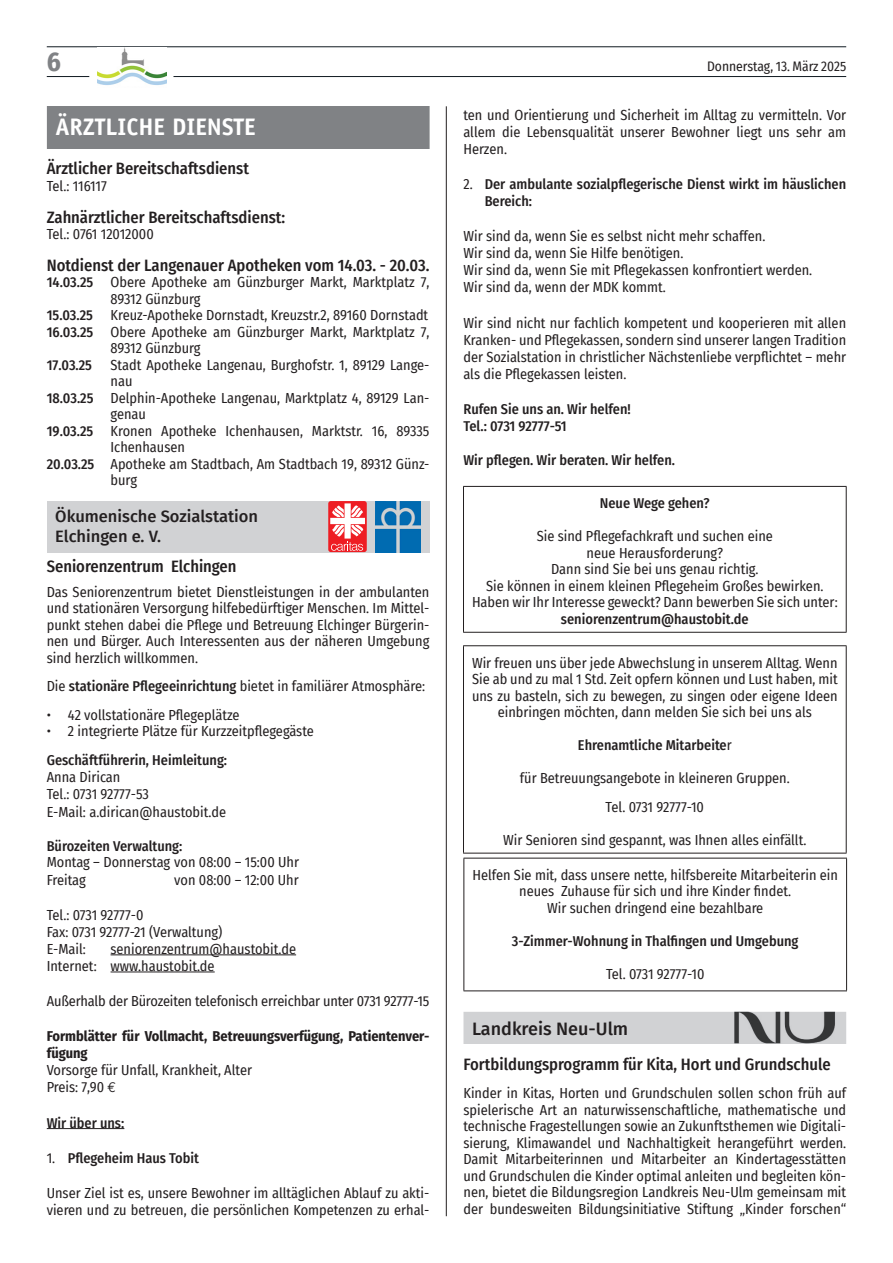
<style>
.page{position:relative;width:893px;height:1263px;background:#fff}
.page>*{position:absolute;margin:0;border:0;box-sizing:border-box;transform-origin:0 0}
.t1{font:700 27px "Fira Sans Condensed";color:#808285}
.t2{font:700 24px "Officina Sans";color:#fff}
.t3{font:500 18px "Fira Sans";color:#231f20}
.t4{font:500 16.5px "Fira Sans Condensed";color:#231f20}
.t5{font:500 16.5px/19.8px "Fira Sans";color:#231f20}
.t6{font:14.25px/16.5px "Fira Sans Condensed";color:#231f20}
.t7{font:500 14.25px/17.1px "Fira Sans Condensed";color:#231f20}
.t8{font:700 14.25px/17.1px "Fira Sans Condensed";color:#231f20}
.t9{font:13.5px "Fira Sans Condensed";color:#231f20}
.s1{font-weight:500}
.s2{font-weight:400}
.s3{font-family:"Euro Mono"}
</style>
<div class="page">
<hr style="left:446px;top:106px;width:1px;height:1110px;background:#231f20">
<hr style="left:47px;top:76px;width:42px;height:1px;background:#101a21">
<hr style="left:173px;top:76px;width:673px;height:1px;background:#101a21">
<hr style="left:47px;top:47px;width:799px;height:1px;background:#101a21">
<img style="left:98px;top:48px;width:69px;height:37px">
<hr style="left:111px;top:954px;width:185px;height:1px;background:#231f20">
<hr style="left:111px;top:971px;width:104px;height:1px;background:#231f20">
<hr style="left:47px;top:1128px;width:77px;height:1px;background:#231f20">
<div style="left:47px;top:106px;width:382px;height:42px;background:#808285"></div>
<div style="left:47px;top:501px;width:382px;height:51px;background:#d1d2d4"></div>
<img style="left:375px;top:501px;width:46px;height:51px">
<div style="left:328px;top:501px;width:39px;height:51px;background:#ee1d23;border-radius:3px"></div>
<svg style="left:330px;top:503px;width:35px;height:48px"></svg>
<hr style="left:463px;top:486px;width:384px;height:1px;background:#231f20">
<hr style="left:463px;top:487px;width:1px;height:145px;background:#231f20">
<hr style="left:846px;top:487px;width:1px;height:145px;background:#231f20">
<hr style="left:463px;top:632px;width:384px;height:1px;background:#231f20">
<hr style="left:463px;top:645px;width:384px;height:1px;background:#231f20">
<hr style="left:463px;top:646px;width:1px;height:207px;background:#231f20">
<hr style="left:846px;top:646px;width:1px;height:207px;background:#231f20">
<hr style="left:463px;top:853px;width:384px;height:1px;background:#231f20">
<hr style="left:463px;top:858px;width:384px;height:1px;background:#231f20">
<hr style="left:463px;top:858px;width:1px;height:132px;background:#231f20">
<hr style="left:846px;top:858px;width:1px;height:132px;background:#231f20">
<hr style="left:463px;top:990px;width:384px;height:1px;background:#231f20">
<div style="left:463px;top:1012px;width:383px;height:32px;background:#d1d2d4"></div>
<img style="left:735px;top:1011px;width:101px;height:33px">
<h1 class="t1" style="left:47px;top:39px;width:16px">6</h1>
<p class="t9" style="left:707px;top:56px;width:141px">Donnerstag, 13. März 2025</p>
<h2 class="t2" style="left:55px;top:112px;width:202px">ÄRZTLICHE DIENSTE</h2>
<p class="t4" style="left:47px;top:155px;width:204px">Ärztlicher Bereitschaftsdienst</p>
<p class="t6" style="left:47px;top:177px;width:62px">Tel.: 116117</p>
<p class="t4" style="left:47px;top:204px;width:240px">Zahnärztlicher Bereitschaftsdienst:</p>
<p class="t6" style="left:47px;top:225px;width:109px">Tel.: 0761 12012000</p>
<p class="t4" style="left:47px;top:252px;width:384px">Notdienst der Langenauer Apotheken vom 14.03. - 20.03.</p>
<p class="t6" style="left:47px;top:274px;width:384px"><span class="s1">14.03.25</span> Obere Apotheke am Günzburger Markt, Marktplatz 7,</p>
<p class="t6" style="left:111px;top:290px;width:92px">89312 Günzburg</p>
<p class="t6" style="left:47px;top:307px;width:383px"><span class="s1">15.03.25</span> Kreuz-Apotheke Dornstadt, Kreuzstr.2, 89160 Dornstadt</p>
<p class="t6" style="left:47px;top:323px;width:384px"><span class="s1">16.03.25</span> Obere Apotheke am Günzburger Markt, Marktplatz 7,</p>
<p class="t6" style="left:111px;top:340px;width:92px">89312 Günzburg</p>
<p class="t7" style="left:47px;top:356px;width:47px">17.03.25</p>
<p class="t6" style="left:111px;top:356px;width:320px">Stadt Apotheke Langenau, Burghofstr. 1, 89129 Lange-</p>
<p class="t6" style="left:111px;top:373px;width:23px">nau</p>
<p class="t6" style="left:47px;top:389px;width:384px"><span class="s1">18.03.25</span> Delphin-Apotheke Langenau, Marktplatz 4, 89129 Lan-</p>
<p class="t6" style="left:111px;top:406px;width:37px">genau</p>
<p class="t6" style="left:47px;top:422px;width:384px"><span class="s1">19.03.25</span> Kronen Apotheke Ichenhausen, Marktstr. 16, 89335</p>
<p class="t6" style="left:111px;top:439px;width:76px">Ichenhausen</p>
<p class="t6" style="left:47px;top:455px;width:384px"><span class="s1">20.03.25</span> Apotheke am Stadtbach, Am Stadtbach 19, 89312 Günz-</p>
<p class="t6" style="left:111px;top:472px;width:28px">burg</p>
<p class="t5" style="left:55px;top:505px;width:204px">Ökumenische Sozialstation<br>Elchingen e. V.</p>
<p class="t4" style="left:47px;top:553px;width:191px">Seniorenzentrum Elchingen</p>
<p class="t6" style="left:47px;top:583px;width:384px;text-align:justify">Das Seniorenzentrum bietet Dienstleistungen in der ambulanten und stationären Versorgung hilfebedürftiger Menschen. Im Mittel&shy;punkt stehen dabei die Pflege und Betreuung Elchinger Bürgerin&shy;nen und Bürger. Auch Interessenten aus der näheren Umgebung sind herzlich willkommen.</p>
<p class="t6" style="left:47px;top:678px;width:380px">Die <span class="s1">stationäre Pflegeeinrichtung</span> bietet in familiärer Atmosphäre:</p>
<p class="t6" style="left:47px;top:706px;width:194px">• 42 vollstationäre Pflegeplätze</p>
<p class="t6" style="left:47px;top:723px;width:269px">• 2 integrierte Plätze für Kurzzeitpflegegäste</p>
<p class="t7" style="left:47px;top:751px;width:182px">Geschäftführerin, Heimleitung:</p>
<p class="t6" style="left:47px;top:768px;width:181px;line-height:17.2px">Anna Dirican<br>Tel.: 0731 92777-53<br>E-Mail: a.dirican@haustobit.de</p>
<p class="t7" style="left:47px;top:837px;width:137px">Bürozeiten Verwaltung:</p>
<p class="t6" style="left:47px;top:853px;width:254px;line-height:17.1px">Montag – Donnerstag von 08:00 – 15:00 Uhr<br>Freitag</p>
<p class="t6" style="left:463px;top:106px;width:384px;line-height:17.1px;text-align:justify">ten und Orientierung und Sicherheit im Alltag zu vermitteln. Vor allem die Lebensqualität unserer Bewohner liegt uns sehr am Herzen.</p>
<p class="t7" style="left:485px;top:175px;width:363px;text-indent:-21px"><span class="s2">2.</span> Der ambulante sozialpflegerische Dienst wirkt im häuslichen<br>Bereich:</p>
<p class="t6" style="left:463px;top:227px;width:350px;line-height:17.1px">Wir sind da, wenn Sie es selbst nicht mehr schaffen.<br>Wir sind da, wenn Sie Hilfe benötigen.<br>Wir sind da, wenn Sie mit Pflegekassen konfrontiert werden.<br>Wir sind da, wenn der MDK kommt.</p>
<p class="t6" style="left:463px;top:314px;width:384px;line-height:17.1px;text-align:justify">Wir sind nicht nur fachlich kompetent und kooperieren mit allen Kranken- und Pflegekassen, sondern sind unserer langen Tradition der Sozialstation in christlicher Nächstenliebe verpflichtet – mehr als die Pflegekassen leisten.</p>
<p class="t7" style="left:463px;top:400px;width:169px">Rufen Sie uns an. Wir helfen!<br>Tel.: 0731 92777-51</p>
<p class="t7" style="left:463px;top:451px;width:213px">Wir pflegen. Wir beraten. Wir helfen.</p>
<p class="t7" style="left:600px;top:494px;width:111px">Neue Wege gehen?</p>
<p class="t6" style="left:472px;top:528px;width:367px;text-align:center">Sie sind Pflegefachkraft und suchen eine<br>neue Herausforderung?<br>Dann sind Sie bei uns genau richtig.<br>Sie können in einem kleinen Pflegeheim Großes bewirken.<br>Haben wir Ihr Interesse geweckt? Dann bewerben Sie sich unter:</p>
<p class="t7" style="left:561px;top:609px;width:189px">seniorenzentrum@haustobit.de</p>
<p class="t6" style="left:472px;top:654px;width:367px;text-align:center">Wir freuen uns über jede Abwechslung in unserem Alltag. Wenn Sie ab und zu mal 1 Std. Zeit opfern können und Lust haben, mit uns zu basteln, sich zu bewegen, zu singen oder eigene Ideen einbringen möchten, dann melden Sie sich bei uns als</p>
<p class="t7" style="left:578px;top:736px;width:155px">Ehrenamtliche Mitarbeite<span class="s2">r</span></p>
<p class="t6" style="left:520px;top:763px;width:271px;line-height:28.5px;text-align:center">für Betreuungsangebote in kleineren Gruppen.<br>Tel. 0731 92777-10</p>
<p class="t6" style="left:503px;top:831px;width:305px">Wir Senioren sind gespannt, was Ihnen alles einfällt.</p>
<p class="t6" style="left:472px;top:866px;width:367px;text-align:center">Helfen Sie mit, dass unsere nette, hilfsbereite Mitarbeiterin ein neues Zuhause für sich und ihre Kinder findet.<br>Wir suchen dringend eine bezahlbare</p>
<p class="t7" style="left:512px;top:932px;width:288px">3-Zimmer-Wohnung in Thalfingen und Umgebung</p>
<p class="t6" style="left:606px;top:965px;width:100px">Tel. 0731 92777-10</p>
<p class="t6" style="left:174px;top:871px;width:126px">von 08:00 – 12:00 Uhr</p>
<p class="t6" style="left:47px;top:906px;width:177px;line-height:17.1px">Tel.: 0731 92777-0<br>Fax: 0731 92777-21 (Verwaltung)<br>E-Mail:</p>
<p class="t6" style="left:47px;top:940px;width:251px;line-height:17.1px;text-indent:64px">seniorenzentrum@haustobit.de<br>Internet: www.haustobit.de</p>
<p class="t6" style="left:47px;top:992px;width:384px">Außerhalb der Bürozeiten telefonisch erreichbar unter 0731 92777-15</p>
<p class="t8" style="left:47px;top:1027px;width:384px">Formblätter für Vollmacht, Betreuungsverfügung, Patientenver&shy;fügung</p>
<p class="t6" style="left:47px;top:1061px;width:207px;line-height:17.1px">Vorsorge für Unfall, Krankheit, Alter<br>Preis: 7,90 <span class="s3">€</span></p>
<p class="t7" style="left:47px;top:1113px;width:79px">Wir über uns:</p>
<p class="t7" style="left:47px;top:1148px;width:154px"><span class="s2">1.</span> Pflegeheim Haus Tobit</p>
<p class="t6" style="left:47px;top:1184px;width:384px;line-height:17.1px">Unser Ziel ist es, unsere Bewohner im alltäglichen Ablauf zu akti&shy;vieren und zu betreuen, die persönlichen Kompetenzen zu erhal-</p>
<p class="t3" style="left:472px;top:1014px;width:158px">Landkreis Neu-Ulm</p>
<p class="t4" style="left:463px;top:1051px;width:369px">Fortbildungsprogramm für Kita, Hort und Grundschule</p>
<p class="t6" style="left:463px;top:1085px;width:384px;text-align:justify">Kinder in Kitas, Horten und Grundschulen sollen schon früh auf spielerische Art an naturwissenschaftliche, mathematische und technische Fragestellungen sowie an Zukunftsthemen wie Digitali&shy;sierung, Klimawandel und Nachhaltigkeit herangeführt werden.<br>Damit Mitarbeiterinnen und Mitarbeiter an Kindertagesstätten und Grundschulen die Kinder optimal anleiten und begleiten kön&shy;nen, bietet die Bildungsregion Landkreis Neu-Ulm gemeinsam mit der bundesweiten Bildungsinitiative Stiftung „Kinder forschen“</p>
</div>
